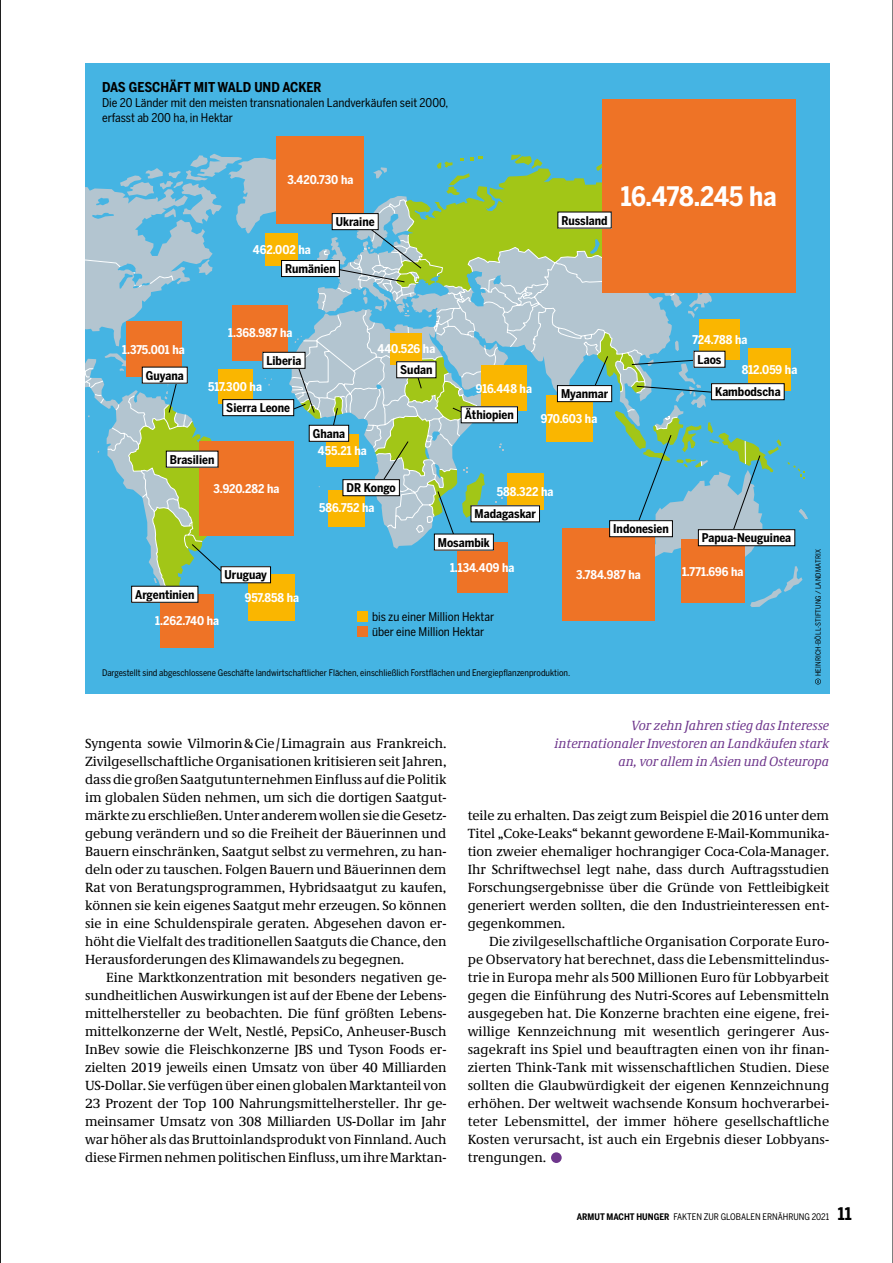
<style>
.page{position:relative;width:893px;height:1263px;background:#fff}
.page>*{position:absolute;margin:0;border:0;box-sizing:border-box;transform-origin:0 0}
.t1{font:700 26.7px "Benton Sans Cond";letter-spacing:-.005em;color:#fff}
.t2{font:13.5px/18px "Demos Pro";letter-spacing:-.005em;color:#000;text-align:justify}
.t3{font:italic 13.5px/18px "Demos Pro";letter-spacing:-.005em;color:#6e368c;text-align:right}
.t4{font:700 13.5px "Benton Sans Cond";color:#000}
.t5{font:700 12px "Benton Sans Cond";color:#fff}
.t6{font:700 12px "Benton Sans Cond";color:#000}
.t7{font:12px/15px "Benton Sans Cond";color:#000}
.t8{font:9px "Benton Sans Cond";color:#000}
.t9{font:7.2px "Benton Sans Cond";letter-spacing:.02em;color:#000}
.s1{font-weight:700}
.s2{font-weight:700;font-size:17.25px}
</style>
<div class="page">
<div style="left:551px;top:1152px;width:11px;height:11px;background:#6e368c;border-radius:50%"></div>
<div style="left:85px;top:64px;width:744px;height:630px;background:#45b4e3"></div>
<svg style="left:815px;top:678px;width:6px;height:6px"></svg>
<div style="left:276px;top:136px;width:88px;height:88px;background:#ee7326"></div>
<div style="left:161px;top:594px;width:53px;height:54px;background:#ee7326"></div>
<div style="left:602px;top:100px;width:193px;height:193px;background:#ee7326"></div>
<svg style="left:85px;top:154px;width:723px;height:468px"></svg>
<div style="left:397px;top:362px;width:39px;height:16px;background:#fff"></div>
<div style="left:396px;top:361px;width:40px;height:17px;border:1px solid #000"></div>
<div style="left:357px;top:611px;width:11px;height:11px;background:#fab600"></div>
<div style="left:357px;top:626px;width:11px;height:11px;background:#ee7326"></div>
<hr style="left:0;top:0;width:1px;height:1263px;background:#000">
<hr style="left:892px;top:0;width:1px;height:1263px;background:#000">
<p class="t4" style="left:102px;top:79px;width:221px">DAS GESCHÄFT MIT WALD UND ACKER</p>
<p class="t7" style="left:102px;top:95px;width:348px">Die 20 Länder mit den meisten transnationalen Landverkäufen seit 2000, erfasst ab 200 ha, in Hektar</p>
<p class="t5" style="left:288px;top:173px;width:67px">3.420.730 ha</p>
<p class="t5" style="left:253px;top:242px;width:60px">462.002 ha</p>
<p class="t6" style="left:336px;top:215px;width:40px">Ukraine</p>
<p class="t6" style="left:285px;top:262px;width:52px">Rumänien</p>
<p class="t6" style="left:561px;top:213px;width:48px">Russland</p>
<h1 class="t1" style="left:621px;top:181px;width:157px">16.478.245 ha</h1>
<p class="t5" style="left:122px;top:343px;width:64px">1.375.001 ha</p>
<p class="t6" style="left:146px;top:368px;width:39px">Guyana</p>
<p class="t5" style="left:228px;top:326px;width:66px">1.368.987 ha</p>
<p class="t6" style="left:266px;top:353px;width:37px">Liberia</p>
<p class="t5" style="left:208px;top:379px;width:55px">517.300 ha</p>
<p class="t5" style="left:377px;top:342px;width:59px">440.526 ha</p>
<p class="t6" style="left:400px;top:363px;width:34px">Sudan</p>
<p class="t5" style="left:476px;top:381px;width:58px">916.448 ha</p>
<p class="t6" style="left:561px;top:387px;width:49px">Myanmar</p>
<p class="t5" style="left:692px;top:332px;width:56px">724.788 ha</p>
<p class="t6" style="left:697px;top:352px;width:25px">Laos</p>
<p class="t5" style="left:742px;top:363px;width:57px">812.059 ha</p>
<p class="t6" style="left:715px;top:385px;width:67px">Kambodscha</p>
<p class="t6" style="left:226px;top:401px;width:65px">Sierra Leone</p>
<p class="t6" style="left:465px;top:408px;width:51px">Äthiopien</p>
<p class="t5" style="left:541px;top:412px;width:58px">970.603 ha</p>
<p class="t6" style="left:313px;top:426px;width:34px">Ghana</p>
<p class="t6" style="left:170px;top:452px;width:46px">Brasilien</p>
<p class="t5" style="left:318px;top:444px;width:50px">455.21 ha</p>
<p class="t5" style="left:214px;top:482px;width:68px">3.920.282 ha</p>
<p class="t6" style="left:346px;top:481px;width:51px">DR Kongo</p>
<p class="t5" style="left:497px;top:485px;width:58px">588.322 ha</p>
<p class="t5" style="left:319px;top:501px;width:57px">586.752 ha</p>
<p class="t6" style="left:475px;top:507px;width:63px">Madagaskar</p>
<p class="t6" style="left:135px;top:587px;width:61px">Argentinien</p>
<p class="t6" style="left:225px;top:568px;width:44px">Uruguay</p>
<p class="t5" style="left:245px;top:591px;width:56px">957.858 ha</p>
<p class="t5" style="left:155px;top:614px;width:65px">1.262.740 ha</p>
<p class="t6" style="left:438px;top:535px;width:53px">Mosambik</p>
<p class="t5" style="left:450px;top:560px;width:66px">1.134.409 ha</p>
<p class="t7" style="left:372px;top:609px;width:124px">bis zu einer Million Hektar über eine Million Hektar</p>
<p class="t6" style="left:613px;top:522px;width:57px">Indonesien</p>
<p class="t5" style="left:576px;top:568px;width:66px">3.784.987 ha</p>
<p class="t8" style="left:102px;top:667px;width:470px">Dargestellt sind abgeschlossene Geschäfte landwirtschaftlicher Flächen, einschließlich Forstflächen und Energiepflanzenproduktion.</p>
<p class="t6" style="left:702px;top:531px;width:91px">Papua-Neuguinea</p>
<p class="t5" style="left:682px;top:565px;width:63px">1.771.696 ha</p>
<p class="t9" style="left:814px;top:676px;width:129px;rotate:-90deg">HEINRICH-BÖLL-STIFTUNG / LANDMATRIX</p>
<p class="t2" style="left:85px;top:734px;width:363px">Syngenta sowie Vilmorin&amp;Cie/Limagrain aus Frankreich.<br>Zivilgesellschaftliche Organisationen kritisieren seit Jahren, dass die großen Saatgutunternehmen Einfluss auf die Politik im globalen Süden nehmen, um sich die dortigen Saatgut&shy;märkte zu erschließen. Unter anderem wollen sie die Gesetz&shy;gebung verändern und so die Freiheit der Bäuerinnen und Bauern einschränken, Saatgut selbst zu vermehren, zu han&shy;deln oder zu tauschen. Folgen Bauern und Bäuerinnen dem Rat von Beratungsprogrammen, Hybridsaatgut zu kaufen, können sie kein eigenes Saatgut mehr erzeugen. So können sie in eine Schuldenspirale geraten. Abgesehen davon er&shy;höht die Vielfalt des traditionellen Saatguts die Chance, den Herausforderungen des Klimawandels zu begegnen.</p>
<p class="t2" style="left:85px;top:968px;width:363px;text-indent:21px">Eine Marktkonzentration mit besonders negativen ge&shy;sundheitlichen Auswirkungen ist auf der Ebene der Lebens&shy;mittelhersteller zu beobachten. Die fünf größten Lebens&shy;mittelkonzerne der Welt, Nestlé, PepsiCo, Anheuser-Busch InBev sowie die Fleischkonzerne JBS und Tyson Foods er&shy;zielten 2019 jeweils einen Umsatz von über 40 Milliarden US-Dollar. Sie verfügen über einen globalen Marktanteil von 23 Prozent der Top 100 Nahrungsmittelhersteller. Ihr ge&shy;meinsamer Umsatz von 308 Milliarden US-Dollar im Jahr war höher als das Bruttoinlandsprodukt von Finnland. Auch diese Firmen nehmen politischen Einfluss, um ihre Marktan-</p>
<p class="t3" style="left:555px;top:716px;width:276px">Vor zehn Jahren stieg das Interesse internationaler Investoren an Landkäufen stark an, vor allem in Asien und Osteuropa</p>
<p class="t2" style="left:468px;top:806px;width:363px">teile zu erhalten. Das zeigt zum Beispiel die 2016 unter dem Titel „Coke-Leaks“ bekannt gewordene E-Mail-Kommunika&shy;tion zweier ehemaliger hochrangiger Coca-Cola-Manager.<br>Ihr Schriftwechsel legt nahe, dass durch Auftragsstudien Forschungsergebnisse über die Gründe von Fettleibigkeit generiert werden sollten, die den Industrieinteressen ent&shy;gegenkommen.</p>
<p class="t2" style="left:468px;top:932px;width:363px;text-indent:21px">Die zivilgesellschaftliche Organisation Corporate Euro&shy;pe Observatory hat berechnet, dass die Lebensmittelindus&shy;trie in Europa mehr als 500 Millionen Euro für Lobbyarbeit gegen die Einführung des Nutri-Scores auf Lebensmitteln ausgegeben hat. Die Konzerne brachten eine eigene, frei&shy;willige Kennzeichnung mit wesentlich geringerer Aus&shy;sagekraft ins Spiel und beauftragten einen von ihr finan&shy;zierten Think-Tank mit wissenschaftlichen Studien. Diese sollten die Glaubwürdigkeit der eigenen Kennzeichnung erhöhen. Der weltweit wachsende Konsum hochverarbei&shy;teter Lebensmittel, der immer höhere gesellschaftliche Kosten verursacht, ist auch ein Ergebnis dieser Lobbyans&shy;trengungen.</p>
<p class="t8" style="left:577px;top:1212px;width:276px"><span class="s1">ARMUT MACHT HUNGER</span> FAKTEN ZUR GLOBALEN ERNÄHRUNG 2021 <span class="s2">11</span></p>
</div>
